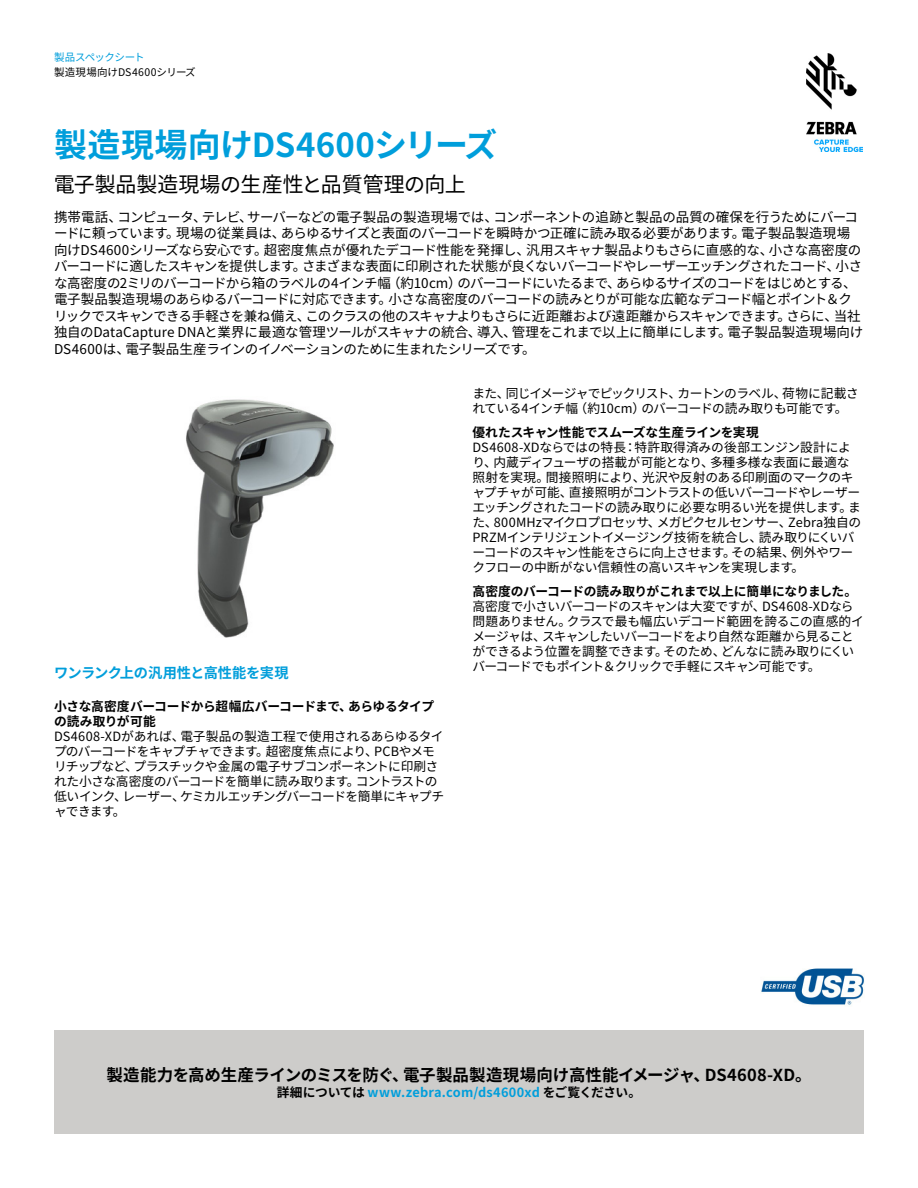
<style>
.page{position:relative;width:918px;height:1188px;background:#fff}
.page>*{position:absolute;margin:0;border:0;box-sizing:border-box;transform-origin:0 0}
.t1{font:700 33px "Noto Sans CJ Kjp";letter-spacing:.005em;color:#009edb}
.t2{font:21px "Noto Sans CJ Kjp";letter-spacing:-.01em;color:#000}
.t3{font:700 16.5px "Noto Sans CJ Kjp";letter-spacing:-.01em;color:#000}
.t4{font:700 14.25px "Noto Sans CJ Kjp";letter-spacing:-.025em;color:#009edb}
.t5{font:13.5px/16.5px "Noto Sans CJ Kjp";letter-spacing:-.035em;color:#000}
.t6{font:12.75px/15px "Noto Sans CJ Kjp";letter-spacing:-.035em;color:#000}
.t7{font:700 12.75px/15px "Noto Sans CJ Kjp";letter-spacing:-.025em;color:#000}
.t8{font:700 12.75px "Noto Sans CJ Kjp";letter-spacing:.015em;color:#009edb}
.t9{font:10.5px "Noto Sans CJ Kjp";letter-spacing:.02em;color:#000}
.t10{font:10.5px "Noto Sans CJ Kjp";letter-spacing:-.055em;color:#009edb}
.s1{color:#000}
</style>
<div class="page">
<img style="left:806px;top:54px;width:56px;height:97px">
<div style="left:54px;top:1031px;width:810px;height:103px;background:#cdccca"></div>
<img style="left:761px;top:968px;width:103px;height:38px">
<img style="left:186px;top:399px;width:148px;height:239px">
<p class="t10" style="left:54px;top:52px;width:92px">製品スペックシート</p>
<p class="t9" style="left:54px;top:66px;width:143px">製造現場向けDS4600シリーズ</p>
<h1 class="t1" style="left:54px;top:127px;width:445px">製造現場向けDS4600シリーズ</h1>
<h2 class="t2" style="left:54px;top:172px;width:413px">電子製品製造現場の生産性と品質管理の向上</h2>
<p class="t5" style="left:54px;top:209px;width:811px">携帯電話、コンピュータ、テレビ、サーバーなどの電子製品の製造現場では、コンポーネントの追跡と製品の品質の確保を行うためにバーコードに頼っています。現場の従業員は、あらゆるサイズと表面のバーコードを瞬時かつ正確に読み取る必要があります。電子製品製造現場向けDS4600シリーズなら安心です。超密度焦点が優れたデコード性能を発揮し、汎用スキャナ製品よりもさらに直感的な、小さな高密度のバーコードに適したスキャンを提供します。さまざまな表面に印刷された状態が良くないバーコードやレーザーエッチングされたコード、小さな高密度の2ミリのバーコードから箱のラベルの4インチ幅（約10cm）のバーコードにいたるまで、あらゆるサイズのコードをはじめとする、電子製品製造現場のあらゆるバーコードに対応できます。小さな高密度のバーコードの読みとりが可能な広範なデコード幅とポイント＆クリックでスキャンできる手軽さを兼ね備え、このクラスの他のスキャナよりもさらに近距離および遠距離からスキャンできます。さらに、当社独自のDataCapture DNAと業界に最適な管理ツールがスキャナの統合、導入、管理をこれまで以上に簡単にします。電子製品製造現場向けDS4600は、電子製品生産ラインのイノベーションのために生まれたシリーズです。</p>
<p class="t4" style="left:54px;top:665px;width:236px">ワンランク上の汎用性と高性能を実現</p>
<p class="t7" style="left:54px;top:700px;width:382px">小さな高密度バーコードから超幅広バーコードまで、あらゆるタイプの読み取りが可能</p>
<p class="t6" style="left:54px;top:730px;width:392px">DS4608-XDがあれば、電子製品の製造工程で使用されるあらゆるタイプのバーコードをキャプチャできます。超密度焦点により、PCBやメモリチップなど、プラスチックや金属の電子サブコンポーネントに印刷された小さな高密度のバーコードを簡単に読み取ります。コントラストの低いインク、レーザー、ケミカルエッチングバーコードを簡単にキャプチャできます。</p>
<p class="t6" style="left:472px;top:386px;width:388px">また、同じイメージャでピックリスト、カートンのラベル、荷物に記載されている4インチ幅（約10cm）のバーコードの読み取りも可能です。</p>
<p class="t7" style="left:472px;top:425px;width:288px">優れたスキャン性能でスムーズな生産ラインを実現</p>
<p class="t6" style="left:472px;top:440px;width:390px">DS4608-XDならではの特長：特許取得済みの後部エンジン設計により、内蔵ディフューザの搭載が可能となり、多種多様な表面に最適な照射を実現。間接照明により、光沢や反射のある印刷面のマークのキャプチャが可能、直接照明がコントラストの低いバーコードやレーザーエッチングされたコードの読み取りに必要な明るい光を提供します。また、800MHzマイクロプロセッサ、メガピクセルセンサー、Zebra独自のPRZMインテリジェントイメージング技術を統合し、読み取りにくいバーコードのスキャン性能をさらに向上させます。その結果、例外やワークフローの中断がない信頼性の高いスキャンを実現します。</p>
<p class="t7" style="left:472px;top:584px;width:386px">高密度のバーコードの読み取りがこれまで以上に簡単になりました。</p>
<p class="t6" style="left:472px;top:599px;width:393px">高密度で小さいバーコードのスキャンは大変ですが、DS4608-XDなら問題ありません。クラスで最も幅広いデコード範囲を誇るこの直感的イメージャは、スキャンしたいバーコードをより自然な距離から見ることができるよう位置を調整できます。そのため、どんなに読み取りにくいバーコードでもポイント＆クリックで手軽にスキャン可能です。</p>
<p class="t3" style="left:106px;top:1066px;width:707px">製造能力を高め生産ラインのミスを防ぐ、電子製品製造現場向け高性能イメージャ、DS4608-XD。</p>
<p class="t8" style="left:277px;top:1085px;width:366px"><span class="s1">詳細については</span> www.zebra.com/ds4600xd <span class="s1">をご覧ください。</span></p>
</div>
